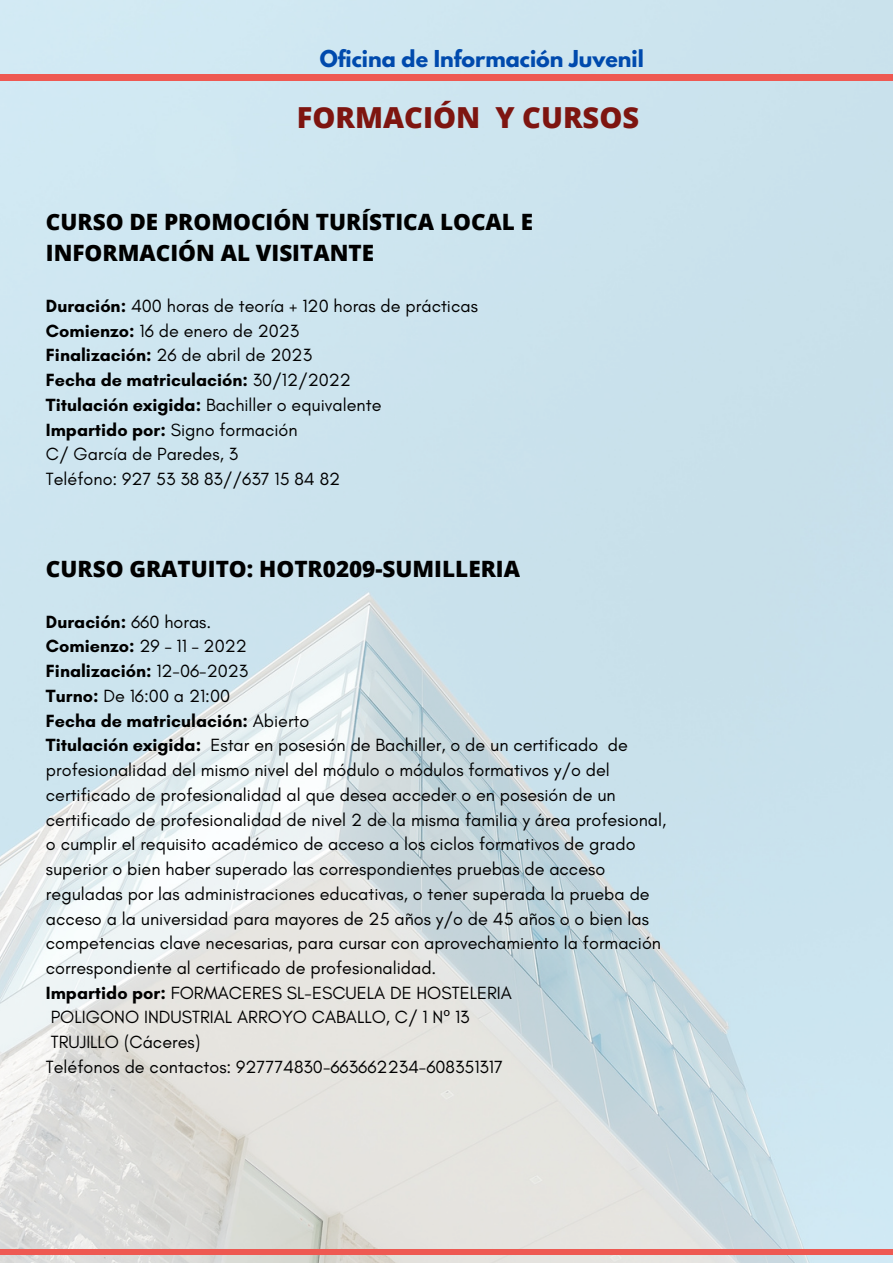
<style>
.page{position:relative;width:893px;height:1264px;background:#fff}
.page>*{position:absolute;margin:0;border:0;box-sizing:border-box;transform-origin:0 0}
.t1{font:800 28.95px "Open Sans";color:#7e1510}
.t2{font:800 22.5px/31.5px "Open Sans";color:#000}
.t3{font:700 20.7px "League Spartan";color:#004aad}
.t4{font:18px/24.8px "Glacial Indifference";color:#000}
.s1{font-weight:700}
.s2{font-family:"Noto Sans"}
</style>
<div class="page">
<img style="left:0;top:0;width:892px;height:1262px">
<div style="left:0;top:1249px;width:892px;height:5px;background:#ee5952"></div>
<div style="left:0;top:74px;width:892px;height:6px;background:#ee5952"></div>
<p class="t3" style="left:320px;top:48px;width:325px">Oficina de Información Juvenil</p>
<h1 class="t1" style="left:297px;top:97px;width:344px">FORMACIÓN Y CURSOS</h1>
<p class="t2" style="left:46px;top:205px;width:488px">CURSO DE PROMOCIÓN TURÍSTICA LOCAL E<br>INFORMACIÓN AL VISITANTE</p>
<p class="t4" style="left:46px;top:293px;width:433px"><span class="s1">Duración:</span> 400 horas de teoría + 120 horas de prácticas <span class="s1">Comienzo:</span> 16 de enero de 2023<br><span class="s1">Finalización:</span> 26 de abril de 2023<br><span class="s1">Fecha de matriculación:</span> 30/12/2022<br><span class="s1">Titulación exigida:</span> Bachiller o equivalente<br><span class="s1">Impartido por:</span> Signo formación<br>C/ García de Paredes, 3<br>Teléfono: 927 53 38 83//637 15 84 82</p>
<p class="t2" style="left:46px;top:552px;width:475px">CURSO GRATUITO: HOTR0209-SUMILLERIA</p>
<p class="t4" style="left:46px;top:609px;width:621px"><span class="s1">Duración:</span> 660 horas.<br><span class="s1">Comienzo:</span> 29 – 11 – 2022<br><span class="s1">Finalización:</span> 12-06-2023<br><span class="s1">Turno:</span> De 16:00 a 21:00<br><span class="s1">Fecha de matriculación:</span> Abierto<br><span class="s1">Titulación exigida:</span> Estar en posesión de Bachiller, o de un certificado de profesionalidad del mismo nivel del módulo o módulos formativos y/o del certificado de profesionalidad al que desea acceder o en posesión de un certificado de profesionalidad de nivel 2 de la misma familia y área profesional, o cumplir el requisito académico de acceso a los ciclos formativos de grado superior o bien haber superado las correspondientes pruebas de acceso reguladas por las administraciones educativas, o tener superada la prueba de acceso a la universidad para mayores de 25 años y/o de 45 años o o bien las competencias clave necesarias, para cursar con aprovechamiento la formación correspondiente al certificado de profesionalidad.<br><span class="s1">Impartido por:</span> FORMACERES SL-ESCUELA DE HOSTELERIA<br>POLIGONO INDUSTRIAL ARROYO CABALLO, C/ 1 N<span class="s2">º</span> 13<br>TRUJILLO (Cáceres)<br>Teléfonos de contactos: 927774830-663662234-608351317</p>
</div>
